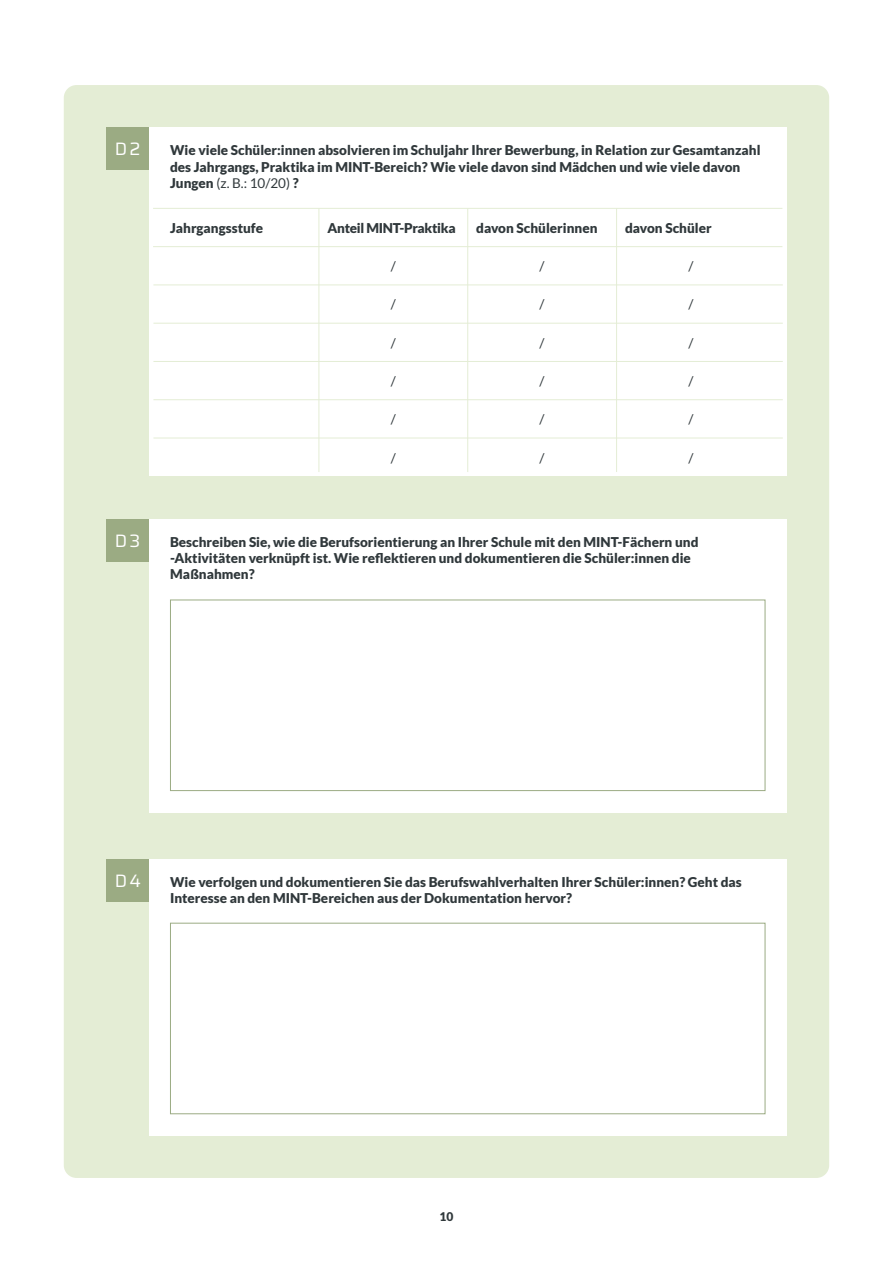
<style>
.page{position:relative;width:893px;height:1263px;background:#fff}
.page>*{position:absolute;margin:0;border:0;box-sizing:border-box;transform-origin:0 0}
.Teil_-_Abschnitt{font:18px "Saira";color:#fff}
.Frage{font:900 13.5px/16.2px "Lato";color:#30383b}
.Frage-2{font:900 13.5px "Lato";letter-spacing:-.02em;color:#30383b}
.Antwort{font:13.5px "Lato";color:#30383b}
.t1{font:900 12px "Lato";color:#30383b}
.s1{font-weight:400}
</style>
<div class="page">
<div style="left:64px;top:85px;width:765px;height:1093px;background:#e4edd5;border-radius:13px"></div>
<div style="left:106px;top:519px;width:43px;height:42px;background:#9bab83"></div>
<div style="left:149px;top:519px;width:638px;height:293px;background:#fff"></div>
<div style="left:170px;top:600px;width:595px;height:191px;border:1px solid #9bab83"></div>
<div style="left:106px;top:859px;width:43px;height:42px;background:#9bab83"></div>
<div style="left:149px;top:859px;width:638px;height:276px;background:#fff"></div>
<div style="left:170px;top:923px;width:595px;height:191px;border:1px solid #9bab83"></div>
<div style="left:106px;top:128px;width:43px;height:42px;background:#9bab83"></div>
<div style="left:149px;top:128px;width:638px;height:348px;background:#fff"></div>
<hr style="left:153px;top:208px;width:629px;height:1px;background:#e4edd5">
<hr style="left:153px;top:246px;width:629px;height:1px;background:#e4edd5">
<hr style="left:153px;top:285px;width:630px;height:1px;background:#e4edd5">
<hr style="left:616px;top:208px;width:1px;height:264px;background:#e4edd5">
<hr style="left:319px;top:208px;width:1px;height:264px;background:#e4edd5">
<hr style="left:467px;top:208px;width:1px;height:264px;background:#e4edd5">
<hr style="left:153px;top:323px;width:630px;height:1px;background:#e4edd5">
<hr style="left:153px;top:361px;width:630px;height:1px;background:#e4edd5">
<hr style="left:153px;top:399px;width:630px;height:1px;background:#e4edd5">
<hr style="left:153px;top:438px;width:630px;height:1px;background:#e4edd5">
<p class="Teil_-_Abschnitt" style="left:115px;top:136px;width:27px">D2</p>
<p class="Frage" style="left:170px;top:142px;width:592px">Wie viele Schüler:innen absolvieren im Schuljahr Ihrer Bewerbung, in Relation zur Gesamtanzahl des Jahrgangs, Praktika im MINT-Bereich? Wie viele davon sind Mädchen und wie viele davon<br>Jungen <span class="s1">(z. B.: 10/20)</span> ?</p>
<p class="Frage" style="left:170px;top:220px;width:95px">Jahrgangsstufe</p>
<p class="Frage-2" style="left:327px;top:220px;width:130px">Anteil MINT-Praktika</p>
<p class="Frage" style="left:476px;top:220px;width:123px">davon Schülerinnen</p>
<p class="Frage" style="left:625px;top:220px;width:88px">davon Schüler</p>
<p class="Antwort" style="left:540px;top:259px;width:7px">/</p>
<p class="Antwort" style="left:688px;top:259px;width:7px">/</p>
<p class="Antwort" style="left:391px;top:297px;width:7px">/</p>
<p class="Antwort" style="left:540px;top:297px;width:7px">/</p>
<p class="Antwort" style="left:688px;top:297px;width:7px">/</p>
<p class="Antwort" style="left:391px;top:335px;width:7px">/</p>
<p class="Antwort" style="left:540px;top:335px;width:7px">/</p>
<p class="Antwort" style="left:688px;top:335px;width:7px">/</p>
<p class="Antwort" style="left:391px;top:374px;width:7px">/</p>
<p class="Antwort" style="left:540px;top:374px;width:7px">/</p>
<p class="Antwort" style="left:688px;top:374px;width:7px">/</p>
<p class="Antwort" style="left:391px;top:412px;width:7px">/</p>
<p class="Antwort" style="left:540px;top:412px;width:7px">/</p>
<p class="Antwort" style="left:688px;top:412px;width:7px">/</p>
<p class="Antwort" style="left:391px;top:450px;width:7px">/</p>
<p class="Antwort" style="left:540px;top:450px;width:7px">/</p>
<p class="Antwort" style="left:688px;top:450px;width:7px">/</p>
<p class="Antwort" style="left:391px;top:259px;width:7px">/</p>
<p class="Teil_-_Abschnitt" style="left:115px;top:527px;width:27px">D3</p>
<p class="Frage" style="left:170px;top:533px;width:530px">Beschreiben Sie, wie die Berufsorientierung an Ihrer Schule mit den MINT-Fächern und -Aktivitäten verknüpft ist. Wie reflektieren und dokumentieren die Schüler:innen die<br>Maßnahmen?</p>
<p class="Teil_-_Abschnitt" style="left:115px;top:867px;width:28px">D4</p>
<p class="Frage" style="left:170px;top:873px;width:573px">Wie verfolgen und dokumentieren Sie das Berufswahlverhalten Ihrer Schüler:innen? Geht das<br>Interesse an den MINT-Bereichen aus der Dokumentation hervor?</p>
<p class="t1" style="left:439px;top:1209px;width:15px">10</p>
</div>
